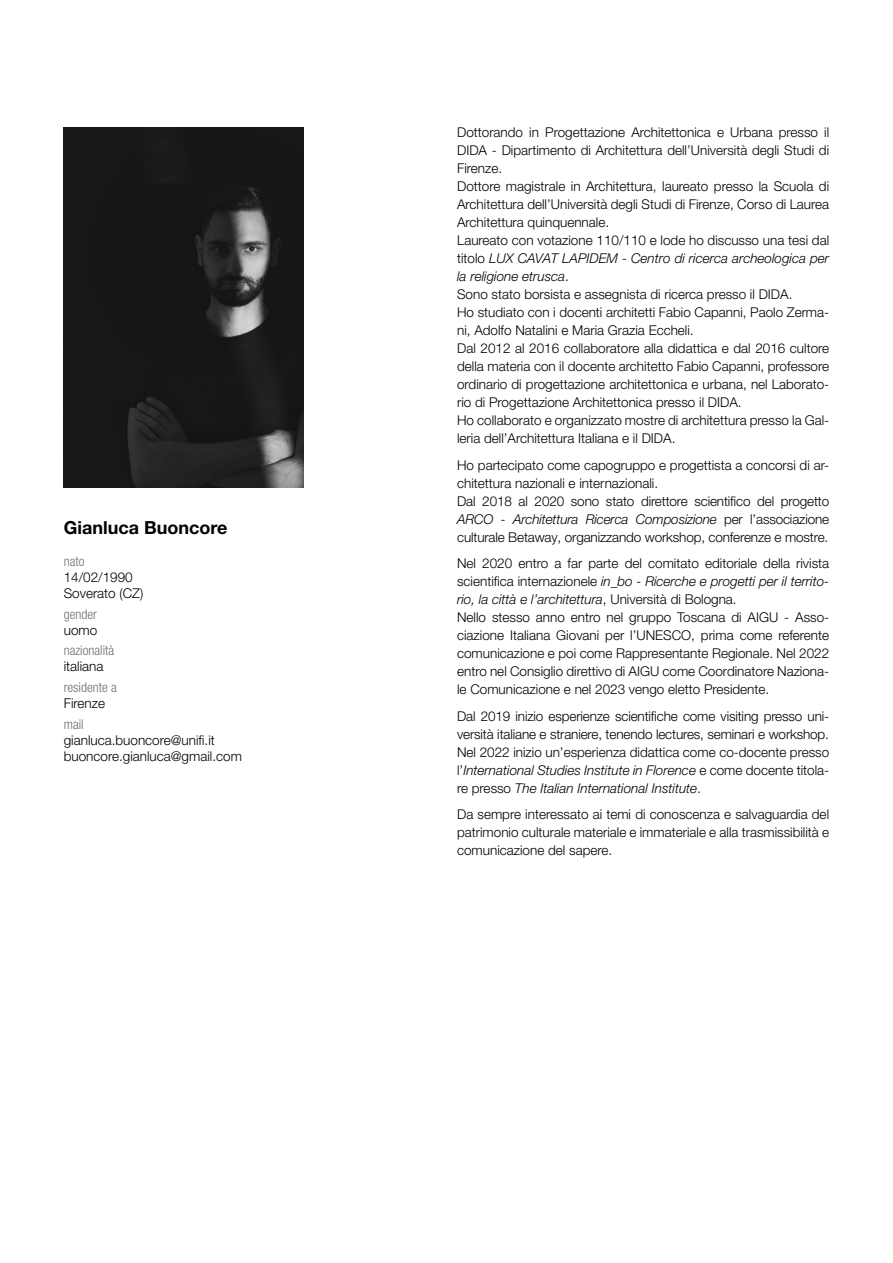
<style>
.page{position:relative;width:893px;height:1263px;background:#fff}
.page>*{position:absolute;margin:0;border:0;box-sizing:border-box;transform-origin:0 0}
.t1{font:700 18px "Helvetica Neue LT Pro";color:#000}
.t2{font:300 13.5px/18px "Helvetica Neue LT Pro";color:#000}
.t3{font:300 condensed 13.5px "Helvetica Neue LT Pro";color:#706f6f}
.s1{font-style:italic}
</style>
<div class="page">
<img style="left:64px;top:128px;width:240px;height:360px">
<h1 class="t1" style="left:64px;top:516px;width:165px">Gianluca Buoncore</h1>
<p class="t3" style="left:64px;top:553px;width:22px">nato</p>
<p class="t2" style="left:64px;top:569px;width:81px;line-height:16.2px">14/02/1990<br>Soverato (CZ)</p>
<p class="t3" style="left:64px;top:606px;width:35px">gender</p>
<p class="t2" style="left:64px;top:621px;width:35px">uomo</p>
<p class="t3" style="left:64px;top:643px;width:52px">nazionalità</p>
<p class="t2" style="left:64px;top:657px;width:41px">italiana</p>
<p class="t3" style="left:64px;top:679px;width:54px">residente a</p>
<p class="t2" style="left:64px;top:694px;width:43px">Firenze</p>
<p class="t3" style="left:64px;top:716px;width:21px">mail</p>
<p class="t2" style="left:64px;top:731px;width:180px;line-height:16.2px">gianluca.buoncore@unifi.it buoncore.gianluca@gmail.com</p>
<p class="t2" style="left:457px;top:123px;width:374px">Dottorando in Progettazione Architettonica e Urbana presso il DIDA - Dipartimento di Architettura dell’Università degli Studi di Firenze.<br>Dottore magistrale in Architettura, laureato presso la Scuola di Architettura dell’Università degli Studi di Firenze, Corso di Laurea Architettura quinquennale.<br>Laureato con votazione 110/110 e lode ho discusso una tesi dal titolo <span class="s1">LUX CAVAT LAPIDEM - Centro di ricerca archeologica per la religione etrusca</span>.<br>Sono stato borsista e assegnista di ricerca presso il DIDA.<br>Ho studiato con i docenti architetti Fabio Capanni, Paolo Zerma&shy;ni, Adolfo Natalini e Maria Grazia Eccheli.<br>Dal 2012 al 2016 collaboratore alla didattica e dal 2016 cultore della materia con il docente architetto Fabio Capanni, professore ordinario di progettazione architettonica e urbana, nel Laborato&shy;rio di Progettazione Architettonica presso il DIDA.<br>Ho collaborato e organizzato mostre di architettura presso la Gal&shy;leria dell’Architettura Italiana e il DIDA.</p>
<p class="t2" style="left:457px;top:456px;width:374px">Ho partecipato come capogruppo e progettista a concorsi di ar&shy;chitettura nazionali e internazionali.<br>Dal 2018 al 2020 sono stato direttore scientifico del progetto <span class="s1">ARCO - Architettura Ricerca Composizione</span> per l’associazione culturale Betaway, organizzando workshop, conferenze e mostre.</p>
<p class="t2" style="left:457px;top:554px;width:374px">Nel 2020 entro a far parte del comitato editoriale della rivista scientifica internazionele <span class="s1">in_bo - Ricerche e progetti per il territo&shy;rio, la città e l’architettura</span>, Università di Bologna.<br>Nello stesso anno entro nel gruppo Toscana di AIGU - Asso&shy;ciazione Italiana Giovani per l’UNESCO, prima come referente comunicazione e poi come Rappresentante Regionale. Nel 2022 entro nel Consiglio direttivo di AIGU come Coordinatore Naziona&shy;le Comunicazione e nel 2023 vengo eletto Presidente.</p>
<p class="t2" style="left:457px;top:706px;width:374px;text-align:justify">Dal 2019 inizio esperienze scientifiche come visiting presso uni&shy;versità italiane e straniere, tenendo lectures, seminari e workshop.<br>Nel 2022 inizio un’esperienza didattica come co-docente presso l’<span class="s1">International Studies Institute in Florence</span> e come docente titola&shy;re presso <span class="s1">The Italian International Institute</span>.</p>
<p class="t2" style="left:457px;top:805px;width:374px;text-align:justify">Da sempre interessato ai temi di conoscenza e salvaguardia del patrimonio culturale materiale e immateriale e alla trasmissibilità e comunicazione del sapere.</p>
</div>
